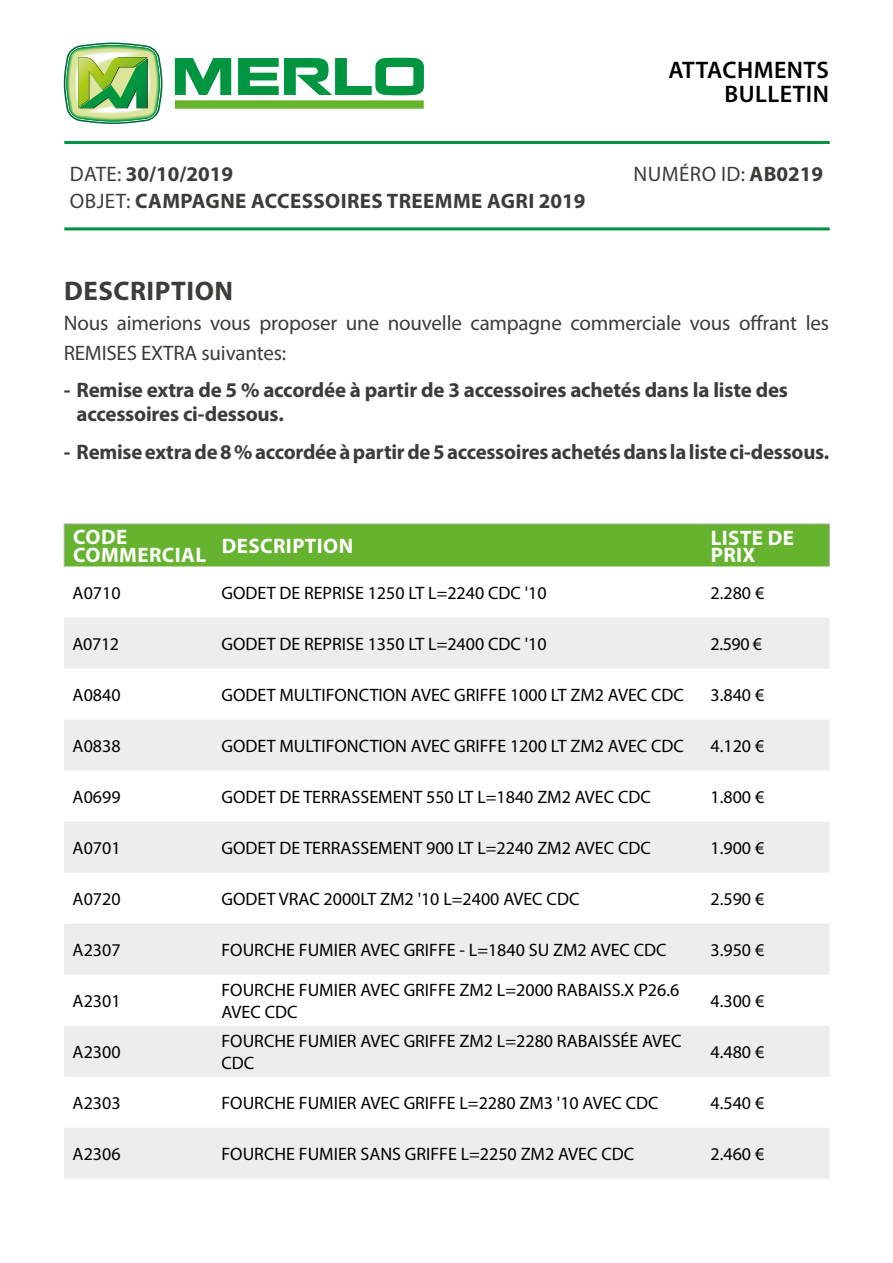
<style>
.page{position:relative;width:893px;height:1263px;background:#fff}
.page>*{position:absolute;margin:0;border:0;box-sizing:border-box;transform-origin:0 0}
.t1{font:700 27px "Myriad Pro";letter-spacing:.02em;color:#3c3c3b}
.t2{font:600 24px/24px "Myriad Pro";letter-spacing:.02em;color:#000;text-align:right}
.t3{font:700 21px/24px "Myriad Pro";letter-spacing:-.01em;color:#3c3c3b}
.t4{font:21px/30px "Myriad Pro";letter-spacing:-.01em;color:#3c3c3b}
.t5{font:700 21px "Myriad Pro";letter-spacing:.02em;color:#3c3c3b}
.t6{font:700 21px/16.5px "Myriad Pro";letter-spacing:.02em;color:#fff}
.t7{font:21px "Myriad Pro";letter-spacing:.02em;color:#3c3c3b}
.t8{font:18px/21.6px "Myriad Pro";color:#000}
.s1{font-weight:400}
.s2{font-weight:700}
</style>
<div class="page">
<div style="left:175px;top:100px;width:249px;height:9px;background:#65b32e"></div>
<svg style="left:175px;top:58px;width:56px;height:37px"></svg>
<svg style="left:238px;top:58px;width:40px;height:37px"></svg>
<svg style="left:284px;top:58px;width:140px;height:37px"></svg>
<svg style="left:64px;top:43px;width:98px;height:81px"></svg>
<hr style="left:64px;top:141px;width:766px;height:3px;background:#009240">
<hr style="left:64px;top:227px;width:766px;height:3px;background:#009240">
<div style="left:65px;top:525px;width:764px;height:41px;background:#65b32e"></div>
<div style="left:64px;top:618px;width:766px;height:50px;background:#ededed"></div>
<svg style="left:64px;top:720px;width:766px;height:459px;fill:#ededed"></svg>
<hr style="left:64px;top:524px;width:149px;height:1px;background:#b3b2b2">
<hr style="left:213px;top:524px;width:489px;height:1px;background:#b3b2b2">
<hr style="left:702px;top:524px;width:128px;height:1px;background:#b3b2b2">
<hr style="left:829px;top:524px;width:1px;height:42px;background:#b3b2b2">
<hr style="left:64px;top:524px;width:1px;height:42px;background:#b3b2b2">
<h2 class="t2" style="left:668px;top:58px;width:162px">ATTACHMENTS<br>BULLETIN</h2>
<p class="t3" style="left:70px;top:161px;width:165px"><span class="s1">DATE:</span> 30/10/2019</p>
<p class="t7" style="left:634px;top:161px;width:191px">NUMÉRO ID: <span class="s2">AB0219</span></p>
<p class="t5" style="left:70px;top:188px;width:443px"><span class="s1">OBJET:</span> Ca mpagne Accessoires Treemme AGRI</p>
<p class="t3" style="left:539px;top:189px;width:48px">2019</p>
<h1 class="t1" style="left:64px;top:273px;width:171px">Description</h1>
<p class="t4" style="left:64px;top:307px;width:767px">Nous aimerions vous proposer une nouvelle campagne commerciale vous offrant les<br>REMISES EXTRA suivantes:</p>
<p class="t3" style="left:77px;top:377px;width:713px;text-indent:-13px">- Remise extra de 5 % accordée à partir de 3 accessoires achetés dans la liste des accessoires ci-dessous.</p>
<p class="t3" style="left:64px;top:439px;width:767px">- Remise extra de 8 % accordée à partir de 5 accessoires achetés dans la liste ci-dessous.</p>
<p class="t6" style="left:73px;top:528px;width:56px">Code</p>
<p class="t6" style="left:73px;top:537px;width:281px">commercial Description</p>
<p class="t6" style="left:711px;top:529px;width:85px">Liste de prix</p>
<p class="t8" style="left:73px;top:582px;width:49px">A0710</p>
<p class="t8" style="left:221px;top:582px;width:327px">GODET DE REPRISE 1250 LT L=2240 CDC '10</p>
<p class="t8" style="left:710px;top:582px;width:55px">2.280 €</p>
<p class="t8" style="left:73px;top:633px;width:48px">A0712</p>
<p class="t8" style="left:221px;top:633px;width:327px">GODET DE REPRISE 1350 LT L=2400 CDC '10</p>
<p class="t8" style="left:710px;top:633px;width:53px">2.590 €</p>
<p class="t8" style="left:73px;top:684px;width:49px">A0840</p>
<p class="t8" style="left:221px;top:684px;width:464px">GODET MULTIFONCTION AVEC GRIFFE 1000 LT ZM2 AVEC CDC</p>
<p class="t8" style="left:710px;top:684px;width:55px">3.840 €</p>
<p class="t8" style="left:73px;top:735px;width:49px">A0838</p>
<p class="t8" style="left:221px;top:735px;width:464px">GODET MULTIFONCTION AVEC GRIFFE 1200 LT ZM2 AVEC CDC</p>
<p class="t8" style="left:710px;top:735px;width:55px">4.120 €</p>
<p class="t8" style="left:73px;top:786px;width:49px">A0699</p>
<p class="t8" style="left:221px;top:786px;width:431px">GODET DE TERRASSEMENT 550 LT L=1840 ZM2 AVEC CDC</p>
<p class="t8" style="left:710px;top:786px;width:55px">1.800 €</p>
<p class="t8" style="left:73px;top:837px;width:49px">A0701</p>
<p class="t8" style="left:221px;top:837px;width:431px">GODET DE TERRASSEMENT 900 LT L=2240 ZM2 AVEC CDC</p>
<p class="t8" style="left:710px;top:837px;width:55px">1.900 €</p>
<p class="t8" style="left:73px;top:888px;width:49px">A0720</p>
<p class="t8" style="left:221px;top:888px;width:359px">GODET VRAC 2000LT ZM2 '10 L=2400 AVEC CDC</p>
<p class="t8" style="left:710px;top:888px;width:55px">2.590 €</p>
<p class="t8" style="left:73px;top:939px;width:49px">A2307</p>
<p class="t8" style="left:221px;top:939px;width:447px">FOURCHE FUMIER AVEC GRIFFE - L=1840 SU ZM2 AVEC CDC</p>
<p class="t8" style="left:710px;top:939px;width:55px">3.950 €</p>
<p class="t8" style="left:73px;top:990px;width:49px">A2301</p>
<p class="t8" style="left:221px;top:979px;width:459px">FOURCHE FUMIER AVEC GRIFFE ZM2 L=2000 RABAISS.X P26.6<br>AVEC CDC</p>
<p class="t8" style="left:710px;top:990px;width:55px">4.300 €</p>
<p class="t8" style="left:73px;top:1041px;width:49px">A2300</p>
<p class="t8" style="left:221px;top:1030px;width:461px">FOURCHE FUMIER AVEC GRIFFE ZM2 L=2280 RABAISSÉE AVEC<br>CDC</p>
<p class="t8" style="left:710px;top:1041px;width:55px">4.480 €</p>
<p class="t8" style="left:73px;top:1092px;width:49px">A2303</p>
<p class="t8" style="left:221px;top:1092px;width:439px">FOURCHE FUMIER AVEC GRIFFE L=2280 ZM3 '10 AVEC CDC</p>
<p class="t8" style="left:710px;top:1092px;width:55px">4.540 €</p>
<p class="t8" style="left:73px;top:1143px;width:49px">A2306</p>
<p class="t8" style="left:221px;top:1143px;width:414px">FOURCHE FUMIER SANS GRIFFE L=2250 ZM2 AVEC CDC</p>
<p class="t8" style="left:710px;top:1143px;width:55px">2.460 €</p>
</div>
